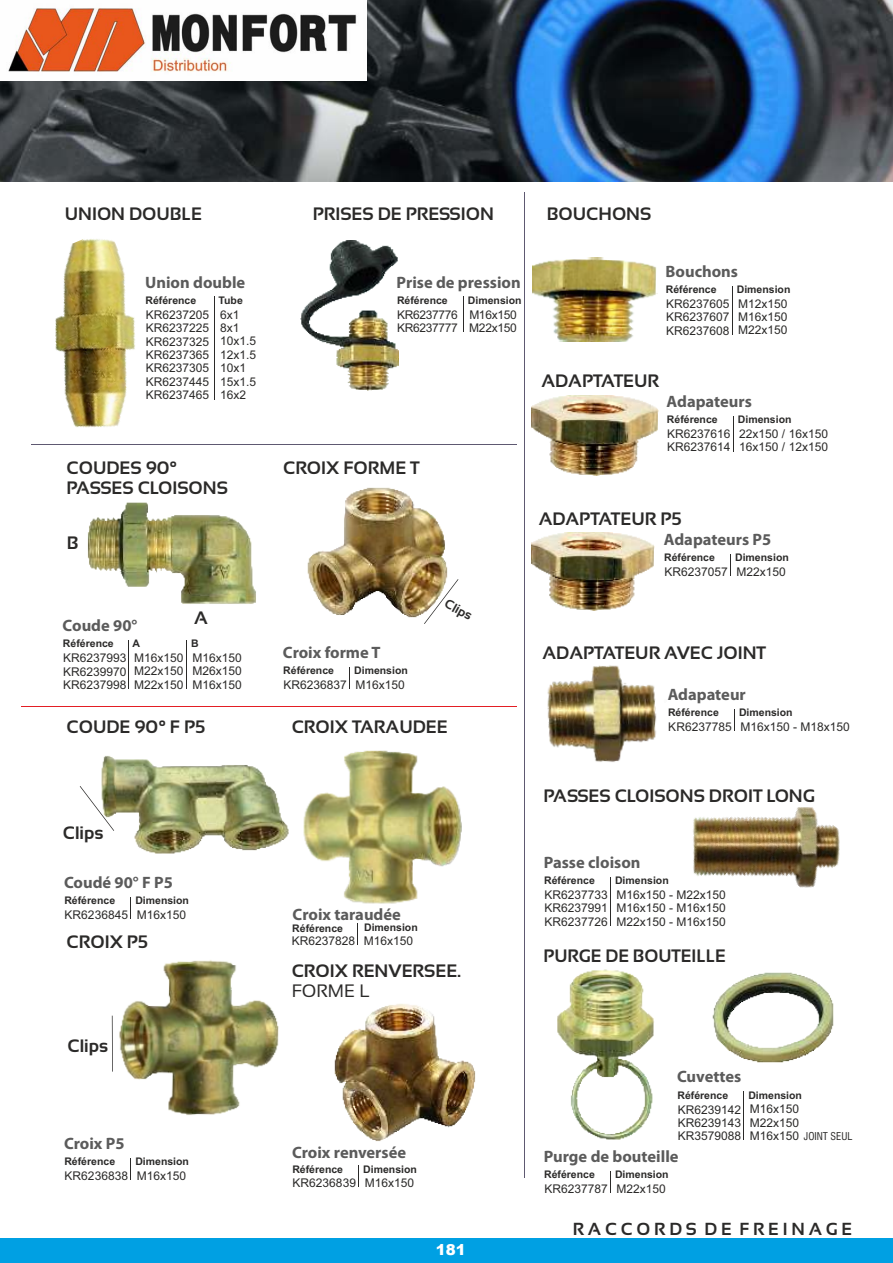
<style>
.page{position:relative;width:893px;height:1263px;background:#fff}
.page>*{position:absolute;margin:0;border:0;box-sizing:border-box;transform-origin:0 0}
.t1{font:700 18px/20.1px "Sansation";color:#2b2a29}
.t2{font:18px "Sansation";color:#2b2a29}
.t3{font:700 17.55px "Sansation";letter-spacing:.22em;color:#2b2a29}
.t4{font:700 16.5px "Myriad Pro";color:#5b5b5b}
.t5{font:900 15px "Arial";color:#fff}
.t6{font:700 12.9px "Sansation";color:#2b2a29}
.t7{font:12px/13.4px "Arial";color:#2b2a29;text-align:justify}
.t8{font:12px/13.4px "Arial";letter-spacing:-.03em;color:#2b2a29}
.t9{font:700 10.5px "Arial";color:#2b2a29}
.t10{font:condensed 10.5px "Swiss 721 BT";color:#2b2a29}
.s1{font-family:"Arial";font-stretch:normal;font-size:12px}
</style>
<div class="page">
<hr style="left:128px;top:640px;width:1px;height:49px;background:#2b2a29">
<hr style="left:186px;top:640px;width:1px;height:49px;background:#2b2a29">
<img style="left:55px;top:239px;width:80px;height:189px">
<hr style="left:732px;top:286px;width:1px;height:48px;background:#2b2a29">
<hr style="left:733px;top:416px;width:1px;height:35px;background:#2b2a29">
<svg style="left:730px;top:554px;width:1px;height:22px"></svg>
<svg style="left:734px;top:709px;width:1px;height:22px"></svg>
<hr style="left:214px;top:297px;width:1px;height:103px;background:#2b2a29">
<svg style="left:349px;top:667px;width:1px;height:22px"></svg>
<hr style="left:610px;top:877px;width:1px;height:48px;background:#2b2a29">
<svg style="left:610px;top:1171px;width:1px;height:22px"></svg>
<hr style="left:463px;top:297px;width:1px;height:35px;background:#2b2a29">
<img style="left:301px;top:240px;width:98px;height:151px">
<img style="left:532px;top:257px;width:126px;height:85px">
<img style="left:531px;top:395px;width:127px;height:81px">
<img style="left:531px;top:533px;width:123px;height:78px">
<hr style="left:524px;top:192px;width:1px;height:986px;background:#5e5971">
<hr style="left:31px;top:444px;width:486px;height:1px;background:#5e5971">
<hr style="left:21px;top:706px;width:496px;height:1px;background:#e31e24">
<img style="left:87px;top:502px;width:169px;height:102px">
<img style="left:307px;top:487px;width:141px;height:131px">
<img style="left:101px;top:756px;width:188px;height:98px">
<svg style="left:424px;top:579px;width:34px;height:45px"></svg>
<hr style="left:112px;top:1016px;width:1px;height:55px;background:#2b2a29">
<img style="left:557px;top:969px;width:97px;height:171px">
<img style="left:712px;top:972px;width:122px;height:91px">
<hr style="left:744px;top:1091px;width:1px;height:49px;background:#2b2a29">
<img style="left:547px;top:665px;width:110px;height:97px">
<img style="left:693px;top:807px;width:147px;height:81px">
<img style="left:334px;top:1004px;width:142px;height:138px">
<img style="left:119px;top:960px;width:160px;height:155px">
<img style="left:303px;top:750px;width:159px;height:154px">
<img style="left:0;top:0;width:893px;height:182px">
<div style="left:0;top:1238px;width:893px;height:25px;background:#00a0e3"></div>
<svg style="left:80px;top:786px;width:34px;height:45px"></svg>
<img style="left:0;top:0;width:366px;height:80px">
<h1 class="t1" style="left:65px;top:206px;width:139px">UNION DOUBLE</h1>
<h3 class="t4" style="left:145px;top:275px;width:102px">Union double</h3>
<p class="t9" style="left:146px;top:296px;width:52px">Référence</p>
<p class="t9" style="left:219px;top:296px;width:26px">Tube</p>
<p class="t7" style="left:146px;top:309px;width:65px">KR6237205<br>KR6237225<br>KR6237325<br>KR6237365<br>KR6237305<br>KR6237445<br>KR6237465</p>
<p class="t7" style="left:220px;top:309px;width:38px;text-align:left">6x1<br>8x1<br>10x1.5<br>12x1.5<br>10x1<br>15x1.5<br>16x2</p>
<h1 class="t1" style="left:67px;top:459px;width:163px">COUDES 90°<br>PASSES CLOISONS</h1>
<h1 class="t1" style="left:67px;top:534px;width:13px">B</h1>
<h1 class="t1" style="left:194px;top:609px;width:15px">A</h1>
<h3 class="t4" style="left:63px;top:619px;width:76px">Coude 90°</h3>
<p class="t9" style="left:63px;top:640px;width:52px">Référence</p>
<p class="t9" style="left:133px;top:640px;width:9px">A</p>
<p class="t9" style="left:191px;top:640px;width:9px">B</p>
<p class="t7" style="left:63px;top:652px;width:65px">KR6237993<br>KR6239970<br>KR6237998</p>
<p class="t7" style="left:134px;top:652px;width:51px">M16x150<br>M22x150<br>M22x150</p>
<p class="t7" style="left:193px;top:652px;width:51px">M16x150<br>M26x150<br>M16x150</p>
<h1 class="t1" style="left:67px;top:718px;width:140px">COUDE 90° F P5</h1>
<h1 class="t1" style="left:63px;top:824px;width:42px">Clips</h1>
<h3 class="t4" style="left:64px;top:875px;width:110px">Coudé 90° F P5</h3>
<p class="t9" style="left:64px;top:896px;width:52px">Référence</p>
<p class="t9" style="left:135px;top:896px;width:55px">Dimension</p>
<p class="t7" style="left:65px;top:909px;width:123px">KR6236845 M16x150</p>
<h1 class="t1" style="left:67px;top:933px;width:83px">CROIX P5</h1>
<h1 class="t1" style="left:68px;top:1037px;width:42px">Clips</h1>
<h3 class="t4" style="left:64px;top:1136px;width:62px">Croix P5</h3>
<p class="t9" style="left:64px;top:1157px;width:52px">Référence</p>
<p class="t9" style="left:135px;top:1157px;width:55px">Dimension</p>
<p class="t7" style="left:65px;top:1170px;width:123px">KR6236838 M16x150</p>
<h1 class="t1" style="left:313px;top:206px;width:183px">PRISES DE PRESSION</h1>
<h3 class="t4" style="left:397px;top:275px;width:126px">Prise de pression</h3>
<p class="t9" style="left:397px;top:296px;width:52px">Référence</p>
<p class="t9" style="left:468px;top:296px;width:55px">Dimension</p>
<p class="t8" style="left:397px;top:309px;width:62px">KR6237776<br>KR6237777</p>
<p class="t8" style="left:469px;top:309px;width:49px">M16x150<br>M22x150</p>
<h1 class="t1" style="left:283px;top:459px;width:138px">CROIX FORME T</h1>
<h3 class="t4" style="left:283px;top:645px;width:99px">Croix forme T</h3>
<p class="t9" style="left:283px;top:666px;width:52px">Référence</p>
<p class="t9" style="left:354px;top:666px;width:55px">Dimension</p>
<p class="t7" style="left:283px;top:679px;width:123px">KR6236837 M16x150</p>
<p class="t6" style="left:448px;top:598px;width:31px;rotate:29deg">Clips</p>
<h1 class="t1" style="left:292px;top:718px;width:157px">CROIX TARAUDEE</h1>
<h1 class="t1" style="left:547px;top:206px;width:106px">BOUCHONS</h1>
<h3 class="t4" style="left:665px;top:264px;width:74px">Bouchons</h3>
<p class="t9" style="left:666px;top:285px;width:52px">Référence</p>
<p class="t7" style="left:666px;top:298px;width:65px">KR6237605<br>KR6237607<br>KR6237608</p>
<p class="t9" style="left:737px;top:285px;width:55px">Dimension</p>
<p class="t7" style="left:738px;top:298px;width:51px">M12x150<br>M16x150<br>M22x150</p>
<h1 class="t1" style="left:541px;top:372px;width:119px">ADAPTATEUR</h1>
<h3 class="t4" style="left:667px;top:394px;width:87px">Adapateurs</h3>
<p class="t9" style="left:667px;top:415px;width:52px">Référence</p>
<p class="t7" style="left:667px;top:428px;width:65px">KR6237616<br>KR6237614</p>
<p class="t9" style="left:738px;top:415px;width:55px">Dimension</p>
<p class="t7" style="left:739px;top:428px;width:90px">22x150 / 16x150<br>16x150 / 12x150</p>
<h1 class="t1" style="left:539px;top:510px;width:144px">ADAPTATEUR P5</h1>
<h3 class="t4" style="left:664px;top:533px;width:109px">Adapateurs P5</h3>
<p class="t9" style="left:664px;top:554px;width:52px">Référence</p>
<p class="t7" style="left:664px;top:566px;width:65px">KR6237057</p>
<p class="t9" style="left:735px;top:554px;width:55px">Dimension</p>
<p class="t7" style="left:736px;top:566px;width:51px">M22x150</p>
<h1 class="t1" style="left:543px;top:644px;width:225px">ADAPTATEUR AVEC JOINT</h1>
<h3 class="t4" style="left:668px;top:688px;width:80px">Adapateur</h3>
<p class="t9" style="left:668px;top:709px;width:52px">Référence</p>
<p class="t7" style="left:668px;top:721px;width:65px">KR6237785</p>
<p class="t9" style="left:739px;top:709px;width:55px">Dimension</p>
<p class="t7" style="left:740px;top:721px;width:111px">M16x150 - M18x150</p>
<h3 class="t4" style="left:293px;top:907px;width:110px">Croix taraudée</h3>
<p class="t9" style="left:292px;top:924px;width:52px">Référence</p>
<p class="t9" style="left:364px;top:924px;width:55px">Dimension</p>
<p class="t7" style="left:292px;top:935px;width:123px">KR6237828 M16x150</p>
<h1 class="t1" style="left:292px;top:962px;width:171px">CROIX RENVERSEE.</h1>
<h1 class="t2" style="left:292px;top:984px;width:79px">FORME L</h1>
<h1 class="t1" style="left:544px;top:787px;width:273px">PASSES CLOISONS DROIT LONG</h1>
<h3 class="t4" style="left:544px;top:855px;width:98px">Passe cloison</h3>
<p class="t9" style="left:544px;top:876px;width:52px">Référence</p>
<p class="t9" style="left:615px;top:876px;width:55px">Dimension</p>
<p class="t7" style="left:544px;top:889px;width:65px">KR6237733<br>KR6237991<br>KR6237726</p>
<p class="t7" style="left:616px;top:889px;width:111px">M16x150 - M22x150<br>M16x150 - M16x150<br>M22x150 - M16x150</p>
<h1 class="t1" style="left:544px;top:947px;width:184px">PURGE DE BOUTEILLE</h1>
<h3 class="t4" style="left:292px;top:1145px;width:116px">Croix renversée</h3>
<p class="t9" style="left:292px;top:1165px;width:52px">Référence</p>
<p class="t9" style="left:363px;top:1165px;width:55px">Dimension</p>
<p class="t7" style="left:293px;top:1178px;width:123px">KR6236839 M16x150</p>
<p class="t5" style="left:436px;top:1239px;width:32px">181</p>
<h3 class="t4" style="left:677px;top:1070px;width:66px">Cuvettes</h3>
<p class="t9" style="left:677px;top:1091px;width:52px">Référence</p>
<p class="t9" style="left:748px;top:1091px;width:55px">Dimension</p>
<p class="t7" style="left:678px;top:1104px;width:65px">KR6239142<br>KR6239143<br>KR3579088</p>
<p class="t7" style="left:750px;top:1103px;width:51px">M16x150<br>M22x150</p>
<p class="t10" style="left:750px;top:1132px;width:104px"><span class="s1">M16x150</span> JOINT SEUL</p>
<h3 class="t4" style="left:544px;top:1149px;width:136px">Purge de bouteille</h3>
<p class="t9" style="left:544px;top:1170px;width:52px">Référence</p>
<p class="t9" style="left:615px;top:1170px;width:55px">Dimension</p>
<p class="t7" style="left:544px;top:1183px;width:123px">KR6237787 M22x150</p>
<h2 class="t3" style="left:573px;top:1222px;width:281px">RACCORDS DE FREINAGE</h2>
</div>
